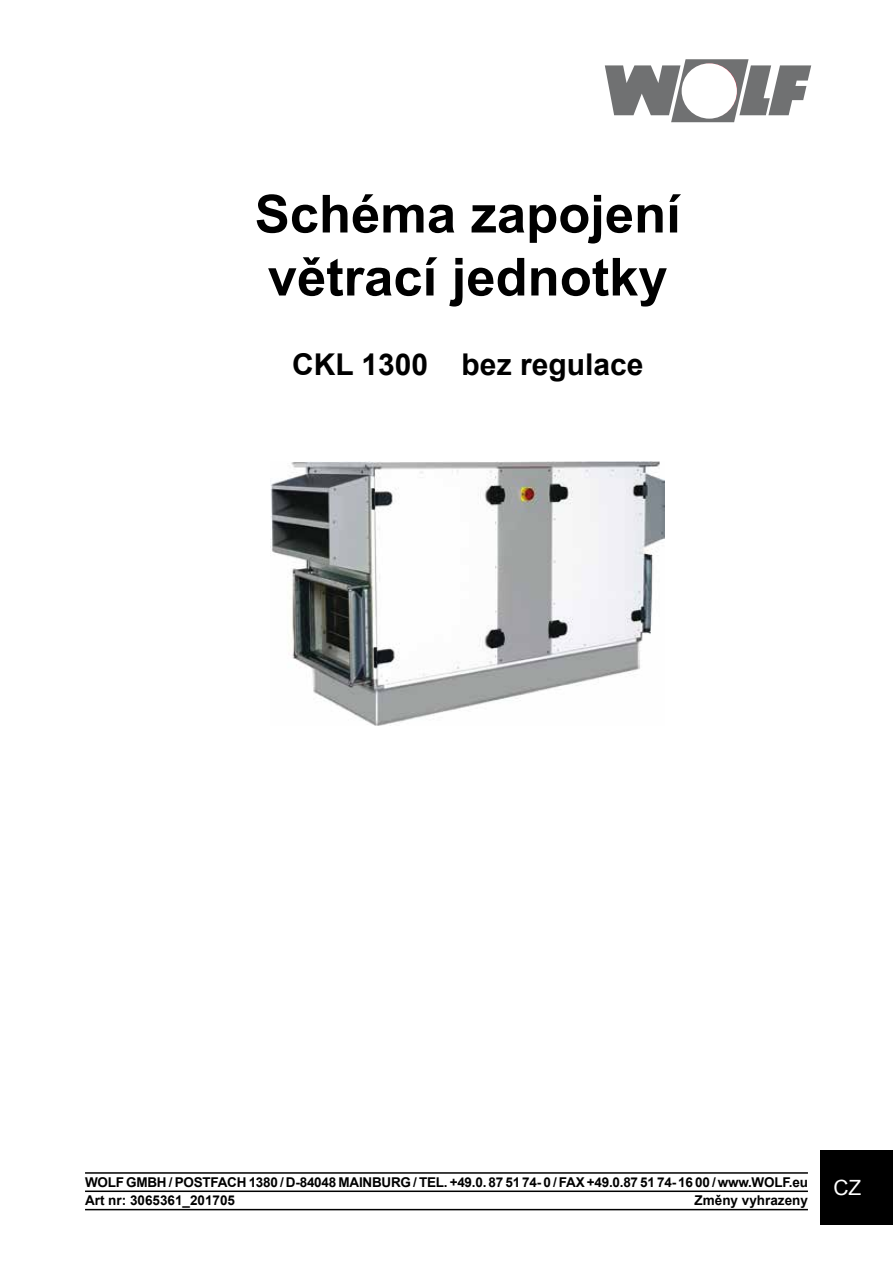
<style>
.page{position:relative;width:893px;height:1263px;background:#fff}
.page>*{position:absolute;margin:0;border:0;box-sizing:border-box;transform-origin:0 0}
.t1{font:700 52.5px/63px "Arial";color:#000}
.t2{font:700 30px "Arial";color:#000}
.t3{font:21px "Arial";color:#fff}
.t4{font:700 13.5px/18.3px "Arial";letter-spacing:-.015em;color:#000}
</style>
<div class="page">
<svg style="left:605px;top:59px;width:206px;height:63px"></svg>
<hr style="left:85px;top:1172px;width:723px;height:2px;background:#000">
<hr style="left:85px;top:1190px;width:723px;height:2px;background:#000">
<hr style="left:85px;top:1209px;width:723px;height:1px;background:#000">
<div style="left:821px;top:1150px;width:72px;height:75px;background:#000"></div>
<div style="left:682px;top:63px;width:55px;height:56px;background:#fff;border-radius:50%"></div>
<img style="left:271px;top:461px;width:394px;height:264px">
<h1 class="t1" style="left:255px;top:184px;width:427px">Schéma zapojení větrací jednotky</h1>
<h2 class="t2" style="left:292px;top:344px;width:353px">CKL 1300 bez regulace</h2>
<p class="t4" style="left:85px;top:1173px;width:724px">WOLF GMBH / POSTFACH 1380 / D-84048 MAINBURG / TEL. +49.0. 87 51 74- 0 / FAX +49.0.87 51 74- 16 00 / www.WOLF.eu<br>Art nr: 3065361_201705</p>
<p class="t4" style="left:695px;top:1192px;width:115px">Změny vyhrazeny</p>
<h3 class="t3" style="left:833px;top:1174px;width:29px">CZ</h3>
</div>
